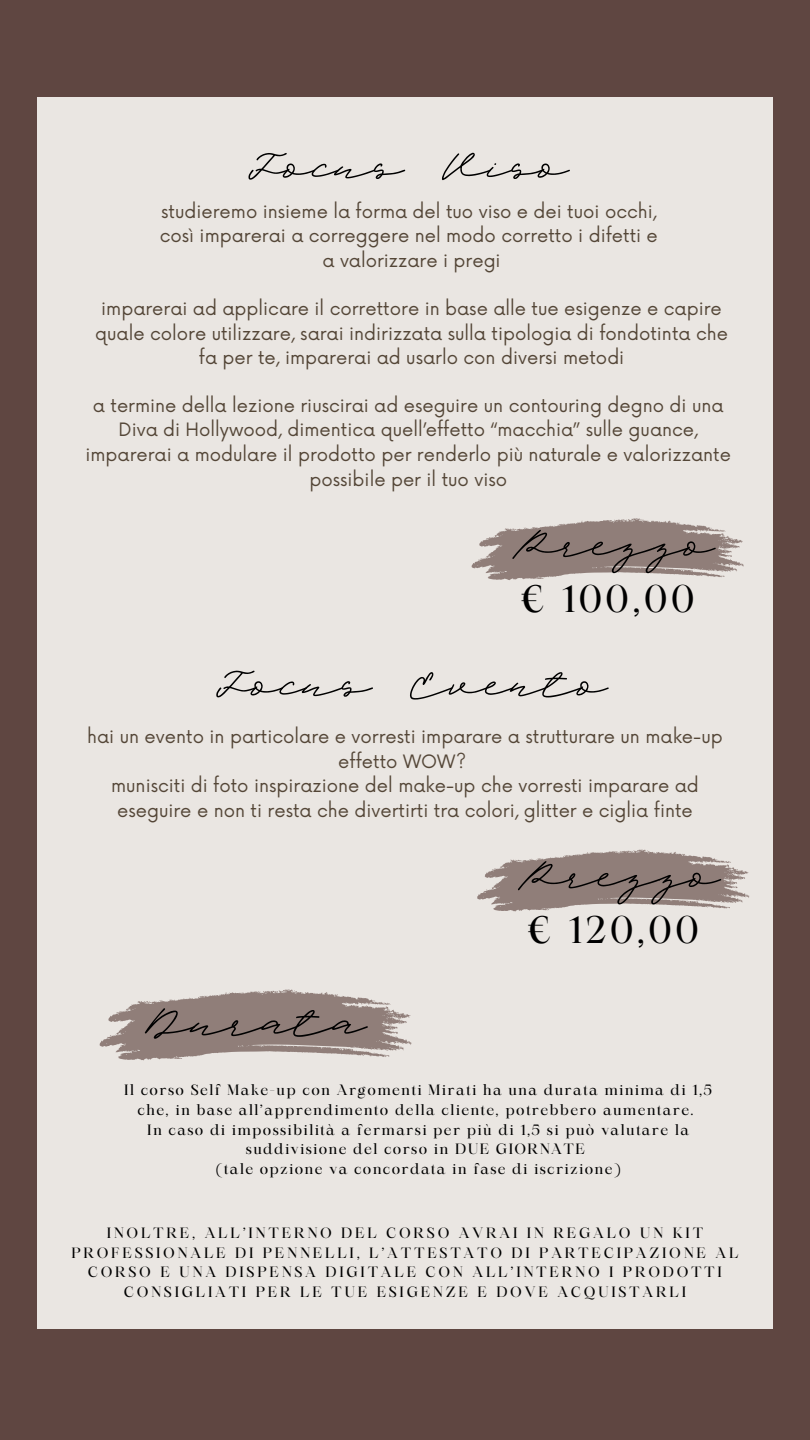
<style>
.page{position:relative;width:810px;height:1440px;background:#5f4641}
.page>*{position:absolute;margin:0;border:0;box-sizing:border-box;transform-origin:0 0}
.t1{font:55.2px "Scandilover Script";color:#000}
.t2{font:52.5px "Scandilover Script";color:#000}
.t3{font:52.1px "Scandilover Script";color:#000}
.t4{font:37px "Maharlika";letter-spacing:.095em;color:#000}
.t5{font:18px/24.8px "Now";color:#544637;text-align:center}
.t6{font:14.3px/19.9px "Maharlika";letter-spacing:.095em;color:#000;text-align:center}
.t7{font:14.3px/19.5px "Maharlika";letter-spacing:.185em;color:#000;text-align:center}
</style>
<div class="page">
<div style="left:37px;top:98px;width:736px;height:1231px;background:#eae6e2"></div>
<svg style="left:100px;top:989px;width:312px;height:72px"></svg>
<svg style="left:472px;top:518px;width:272px;height:62px"></svg>
<svg style="left:477px;top:849px;width:272px;height:63px"></svg>
<h1 class="t3" style="left:248px;top:145px;width:323px">Focus Viso</h1>
<h3 class="t5" style="left:160px;top:200px;width:500px">studieremo insieme la forma del tuo viso e dei tuoi occhi, così imparerai a correggere nel modo corretto i difetti e a valorizzare i pregi</h3>
<h3 class="t5" style="left:95px;top:297px;width:634px">imparerai ad applicare il correttore in base alle tue esigenze e capire quale colore utilizzare, sarai indirizzata sulla tipologia di fondotinta che fa per te, imparerai ad usarlo con diversi metodi</h3>
<h3 class="t5" style="left:85px;top:394px;width:647px">a termine della lezione riuscirai ad eseguire un contouring degno di una Diva di Hollywood, dimentica quell’effetto “macchia” sulle guance, imparerai a modulare il prodotto per renderlo più naturale e valorizzante possibile per il tuo viso</h3>
<p class="t2" style="left:512px;top:523px;width:204px">Prezzo</p>
<h1 class="t4" style="left:521px;top:584px;width:175px">€ 100,00</h1>
<p class="t3" style="left:215px;top:663px;width:394px">Focus Evento</p>
<h1 class="t5" style="left:87px;top:725px;width:637px">hai un evento in particolare e vorresti imparare a strutturare un make-up effetto WOW?<br>munisciti di foto inspirazione del make-up che vorresti imparare ad eseguire e non ti resta che divertirti tra colori, glitter e ciglia finte</h1>
<h2 class="t1" style="left:144px;top:1000px;width:224px">Durata</h2>
<p class="t2" style="left:517px;top:854px;width:204px">Prezzo</p>
<p class="t4" style="left:528px;top:915px;width:173px">€ 120,00</p>
<h1 class="t6" style="left:124px;top:1081px;width:590px">Il corso Self Make-up con Argomenti Mirati ha una durata minima di 1,5</h1>
<h3 class="t6" style="left:137px;top:1101px;width:558px">che, in base all’apprendimento della cliente, potrebbero aumentare.</h3>
<p class="t6" style="left:147px;top:1121px;width:543px">In caso di impossibilità a fermarsi per più di 1,5 si può valutare la suddivisione del corso in DUE GIORNATE</p>
<h1 class="t6" style="left:216px;top:1161px;width:406px">(tale opzione va concordata in fase di iscrizione)</h1>
<h2 class="t7" style="left:71px;top:1225px;width:669px">INOLTRE, ALL’INTERNO DEL CORSO AVRAI IN REGALO UN KIT PROFESSIONALE DI PENNELLI, L’ATTESTATO DI PARTECIPAZIONE AL CORSO E UNA DISPENSA DIGITALE CON ALL’INTERNO I PRODOTTI CONSIGLIATI PER LE TUE ESIGENZE E DOVE ACQUISTARLI</h2>
</div>
